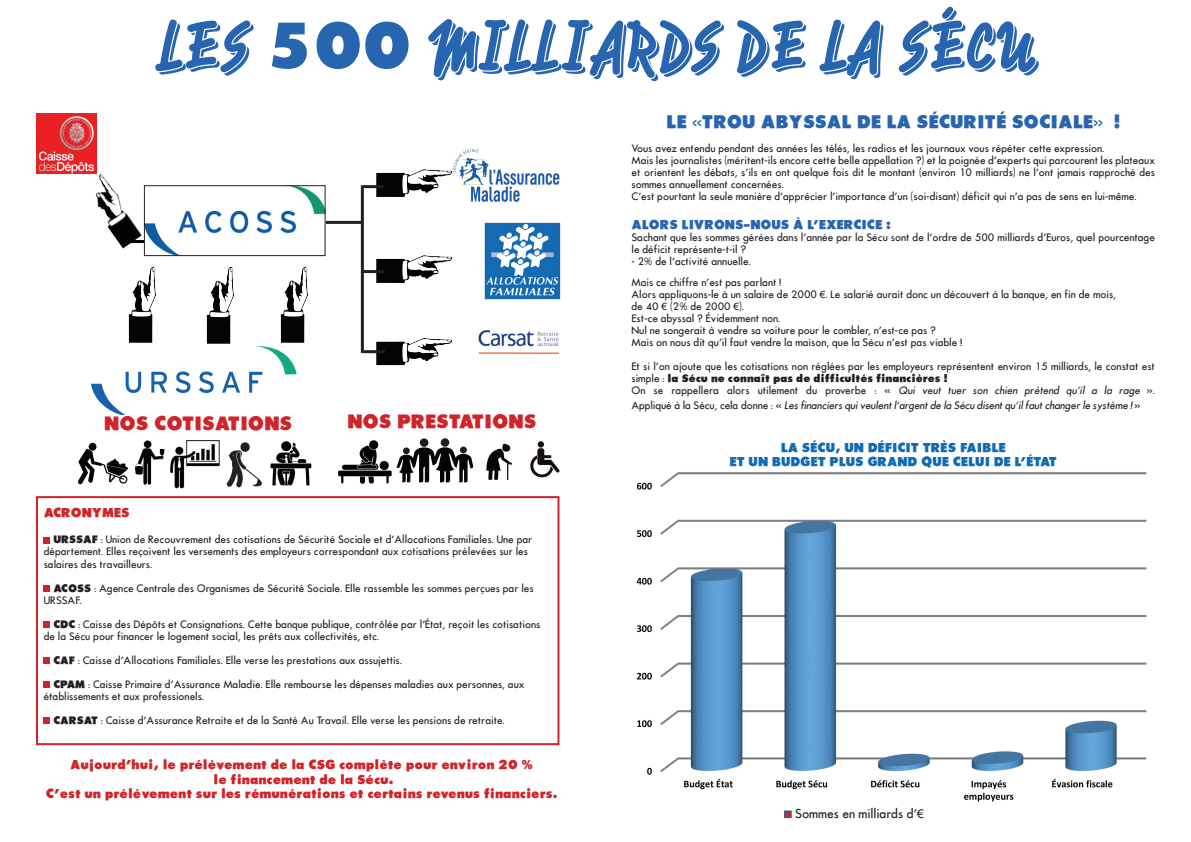
<style>
.page{position:relative;width:1191px;height:842px;background:#fff}
.page>*{position:absolute;margin:0;border:0;box-sizing:border-box;transform-origin:0 0}
.t1{font:60px "Caminata One";color:#2865b0}
.t2{font:18px "Futura ICGX Bold";color:#d1232a}
.t3{font:17px "Futura ICGX Bold";color:#2865b0}
.t4{font:12px/14.4px "Futura ICGX Bold";color:#d1232a;text-align:center}
.t5{font:12px/14.4px "Futura ICGX Bold";color:#116bb2;text-align:center}
.t6{font:12px "Futura ICGX Bold";color:#2865b0}
.t7{font:12px "Futura ICG";color:#231f20}
.t8{font:10px/12px "Futura ICG";color:#231f20}
.t9{font:10px "Futura ICG Oblique";letter-spacing:-.01em;color:#231f20}
.t10{font:10px "Futura ICGX Bold";color:#231f20}
.s1{font-family:"Futura ICGX Bold"}
.s2{font-family:"Arial"}
.s3{font-family:"Futura ICG"}
.s4{font-family:"Futura ICG Oblique"}
</style>
<div class="page">
<img style="left:636px;top:472px;width:511px;height:330px">
<img style="left:454px;top:149px;width:106px;height:53px">
<img style="left:151px;top:187px;width:172px;height:67px">
<div style="left:144px;top:185px;width:181px;height:71px;border:1px solid #231f20"></div>
<img style="left:92px;top:347px;width:205px;height:67px">
<img style="left:478px;top:330px;width:81px;height:24px">
<img style="left:36px;top:113px;width:60px;height:61px">
<img style="left:226px;top:441px;width:86px;height:47px">
<img style="left:135px;top:440px;width:85px;height:49px">
<img style="left:78px;top:442px;width:50px;height:43px">
<img style="left:338px;top:440px;width:54px;height:44px">
<img style="left:396px;top:438px;width:164px;height:45px">
<svg style="left:44px;top:537px;width:6px;height:6px"></svg>
<svg style="left:44px;top:585px;width:6px;height:6px"></svg>
<svg style="left:44px;top:621px;width:6px;height:6px"></svg>
<svg style="left:44px;top:657px;width:6px;height:6px"></svg>
<svg style="left:44px;top:681px;width:6px;height:6px"></svg>
<svg style="left:44px;top:717px;width:6px;height:6px"></svg>
<div style="left:36px;top:496px;width:523px;height:249px;border:2px solid #d1232a"></div>
<img style="left:484px;top:223px;width:77px;height:76px">
<div style="left:784px;top:810px;width:7px;height:8px;background:#d1232a;border:1px solid #116bb2"></div>
<img style="left:206px;top:267px;width:28px;height:76px">
<img style="left:128px;top:267px;width:28px;height:76px">
<img style="left:280px;top:267px;width:28px;height:76px">
<img style="left:376px;top:165px;width:78px;height:33px">
<img style="left:376px;top:255px;width:76px;height:29px">
<img style="left:376px;top:338px;width:76px;height:28px">
<hr style="left:361px;top:185px;width:3px;height:168px;background:#231f20">
<hr style="left:364px;top:185px;width:19px;height:3px;background:#231f20">
<hr style="left:362px;top:270px;width:22px;height:3px;background:#231f20">
<hr style="left:326px;top:221px;width:35px;height:3px;background:#231f20">
<hr style="left:363px;top:350px;width:22px;height:3px;background:#231f20">
<img style="left:69px;top:165px;width:82px;height:90px">
<h1 class="t1" style="left:156px;top:7px;width:880px">LES <span class="s1">500</span> MILLIARDS DE LA SÉCU</h1>
<h2 class="t2" style="left:104px;top:410px;width:189px">NOS COTISATIONS</h2>
<h2 class="t2" style="left:347px;top:408px;width:190px">NOS PRESTATIONS</h2>
<p class="t4" style="left:44px;top:505px;width:87px">ACRONYMES</p>
<p class="t8" style="left:44px;top:534px;width:490px;text-indent:10px"><span class="s1">URSSAF</span> : Union de Recouvrement des cotisations de Sécurité Sociale et d’Allocations Familiales. Une par département. Elles reçoivent les versements des employeurs correspondant aux cotisations prélevées sur les salaires des travailleurs.</p>
<p class="t8" style="left:44px;top:582px;width:491px;text-indent:10px"><span class="s1">ACOSS</span> : Agence Centrale des Organismes de Sécurité Sociale. Elle rassemble les sommes perçues par les<br>URSSAF.</p>
<p class="t8" style="left:44px;top:618px;width:498px;text-indent:10px"><span class="s1">CDC</span> : Caisse des Dépôts et Consignations. Cette banque publique, contrôlée par l’État, reçoit les cotisations de la Sécu pour financer le logement social, les prêts aux collectivités, etc.</p>
<p class="t8" style="left:53px;top:654px;width:350px"><span class="s1">CAF</span> : Caisse d’Allocations Familiales. Elle verse les prestations aux assujettis.</p>
<p class="t8" style="left:44px;top:678px;width:482px;text-indent:10px"><span class="s1">CPAM</span> : Caisse Primaire d’Assurance Maladie. Elle rembourse les dépenses maladies aux personnes, aux établissements et aux professionels.</p>
<p class="t8" style="left:53px;top:714px;width:453px"><span class="s1">CARSAT</span> : Caisse d’Assurance Retraite et de la Santé Au Travail. Elle verse les pensions de retraite.</p>
<p class="t4" style="left:46px;top:757px;width:513px">Aujourd’hui, le prélèvement de la CSG complète pour environ 20 %<br>le financement de la Sécu.<br>C’est un prélèvement sur les rémunérations et certains revenus financiers.</p>
<h3 class="t3" style="left:666px;top:109px;width:455px">LE «TROU ABYSSAL DE LA SÉCURITÉ SOCIALE» !</h3>
<p class="t8" style="left:631px;top:142px;width:525px">Vous avez entendu pendant des années les télés, les radios et les journaux vous répéter cette expression.<br>Mais les journalistes (méritent-ils encore cette belle appellation ?) et la poignée d’experts qui parcourent les plateaux et orientent les débats, s’ils en ont quelque fois dit le montant (environ 10 milliards) ne l’ont jamais rapproché des sommes annuellement concernées.<br>C’est pourtant la seule manière d’apprécier l’importance d’un (soi-disant) déficit qui n’a pas de sens en lui-même.</p>
<p class="t6" style="left:631px;top:215px;width:261px">ALORS LIVRONS-NOUS À L’EXERCICE :</p>
<p class="t8" style="left:631px;top:231px;width:525px">Sachant que les sommes gérées dans l’année par la Sécu sont de l’ordre de 500 milliards d’Euros, quel pourcentage le déficit représente-t-il ?</p>
<p class="t8" style="left:631px;top:250px;width:151px;line-height:21.6px">- 2% de l’activité annuelle.<br>Mais ce chiffre n’est pas parlant !</p>
<p class="t8" style="left:631px;top:289px;width:486px">Alors appliquons-le à un salaire de 2000 <span class="s2">€</span>. Le salarié aurait donc un découvert à la banque, en fin de mois, de 40 <span class="s2">€</span> (2% de 2000 <span class="s2">€</span>).<br>Est-ce abyssal ? Évidemment non.<br>Nul ne songerait à vendre sa voiture pour le combler, n’est-ce pas ?<br>Mais on nous dit qu’il faut vendre la maison, que la Sécu n’est pas viable !</p>
<p class="t8" style="left:631px;top:361px;width:525px">Et si l’on ajoute que les cotisations non réglées par les employeurs représentent environ 15 milliards, le constat est</p>
<p class="t10" style="left:631px;top:371px;width:317px"><span class="s3">simple :</span> la Sécu ne connaît pas de difficultés financières !</p>
<p class="t8" style="left:631px;top:385px;width:525px">On se rappellera alors utilement du proverbe : « <span class="s4">Qui veut tuer son chien prétend qu’il a la rage</span> ».</p>
<p class="t9" style="left:631px;top:398px;width:510px"><span class="s3">Appliqué à la Sécu, cela donne : «</span> Les financiers qui veulent l’argent de la Sécu disent qu’il faut changer le système ! <span class="s3">»</span></p>
<p class="t5" style="left:729px;top:440px;width:329px">LA SÉCU, UN DÉFICIT TRÈS FAIBLE<br>ET UN BUDGET PLUS GRAND QUE CELUI DE L’ÉTAT</p>
<p class="t7" style="left:795px;top:806px;width:130px">Sommes en milliards d’<span class="s2">€</span></p>
</div>
